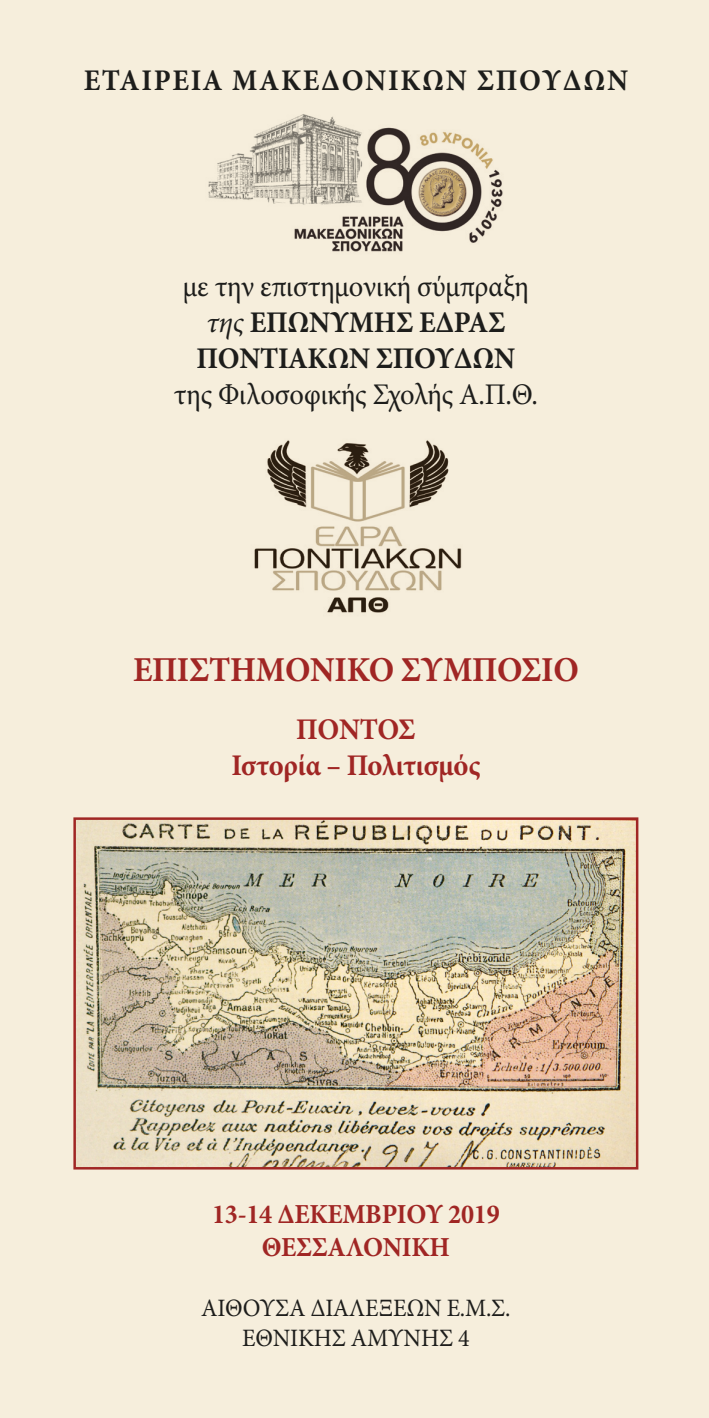
<style>
.page{position:relative;width:709px;height:1418px;background:#fff}
.page>*{position:absolute;margin:0;border:0;box-sizing:border-box;transform-origin:0 0}
.t1{font:700 35px "Minion Pro";letter-spacing:-.01em;color:#a02624;scale:.95 1}
.t2{font:700 30px/36px "Minion Pro";letter-spacing:-.01em;color:#1d1d1b;text-align:center;scale:.95 1}
.t3{font:700 30px "Minion Pro";letter-spacing:.06em;color:#1d1d1b;scale:.95 1}
.t4{font:30px "Minion Pro";letter-spacing:-.01em;color:#1d1d1b;scale:.95 1}
.t5{font:700 30px/36px "Minion Pro";letter-spacing:-.015em;color:#a02624;text-align:center;scale:.95 1}
.t6{font:700 27.5px/33px "Minion Pro";letter-spacing:-.01em;color:#a02624;text-align:center;scale:.95 1}
.t7{font:25px/30px "Minion Pro";letter-spacing:-.01em;color:#1d1d1b;text-align:center;scale:.95 1}
.s1{font-weight:400}
.s2{font-weight:400;font-style:italic}
</style>
<div class="page">
<div style="left:0;top:0;width:709px;height:1417px;background:#f6eedc"></div>
<img style="left:208px;top:114px;width:295px;height:138px">
<img style="left:254px;top:440px;width:208px;height:173px">
<img style="left:76px;top:820px;width:559px;height:346px">
<div style="left:73px;top:817px;width:565px;height:352px;border:2px solid #a02624"></div>
<p class="t3" style="left:84px;top:59px;width:574px">ΕΤΑΙΡΕΙΑ ΜΑΚΕΔΟΝΙΚΩΝ ΣΠΟΥΔΩΝ</p>
<p class="t2" style="left:183px;top:268px;width:365px"><span class="s1">με την επιστημονική σύμπραξη </span><span class="s2">της</span> ΕΠΩΝΥΜΗΣ ΕΔΡΑΣ<br>ΠΟΝΤΙΑΚΩΝ ΣΠΟΥΔΩΝ</p>
<p class="t4" style="left:174px;top:374px;width:385px">της Φιλοσοφικής Σχολής Α.Π.Θ.</p>
<p class="t1" style="left:133px;top:645px;width:471px">ΕΠΙΣΤΗΜΟΝΙΚΟ ΣΥΜΠΟΣΙΟ</p>
<p class="t5" style="left:231px;top:711px;width:264px">ΠΟΝΤΟΣ<br>Ιστορία – Πολιτισμός</p>
<p class="t6" style="left:212px;top:1196px;width:304px">13-14 ΔΕΚΕΜΒΡΙΟΥ 2019<br>ΘΕΣΣΑΛΟΝΙΚΗ</p>
<p class="t7" style="left:201px;top:1292px;width:327px">ΑΙΘΟΥΣΑ ΔΙΑΛΕΞΕΩΝ Ε.Μ.Σ.<br>ΕΘΝΙΚΗΣ ΑΜΥΝΗΣ 4</p>
</div>
